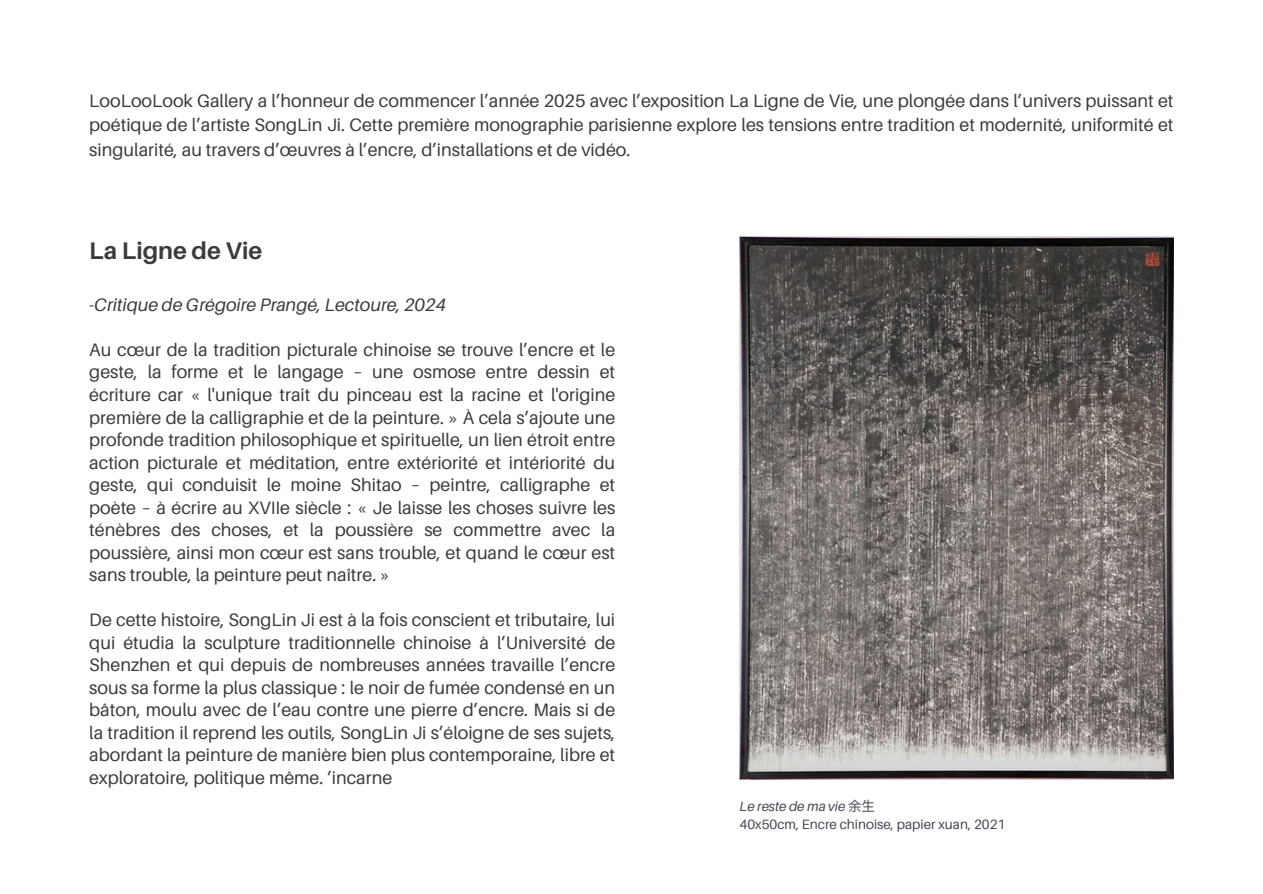
<style>
.page{position:relative;width:1263px;height:894px;background:#fff}
.page>*{position:absolute;margin:0;border:0;box-sizing:border-box;transform-origin:0 0}
.t1{font:700 24px "Aileron";color:#3a3b3a}
.t2{font:18px/22.5px "Aileron";color:#3a3b3a;text-align:justify}
.t3{font:italic 18px "Aileron";color:#3a3b3a}
.t4{font:13.5px "Aileron";color:#454654}
.t5{font:italic 13.5px "Aileron";color:#454654}
.s1{font-style:normal}
.s2{font-family:"Noto Sans CJ Ksc";font-style:normal}
</style>
<div class="page">
<img style="left:739px;top:236px;width:435px;height:543px">
<h2 class="t2" style="left:89px;top:88px;width:1086px;line-height:24.8px">LooLooLook Gallery a l’honneur de commencer l’année 2025 avec l’exposition La Ligne de Vie, une plongée dans l’univers puissant et poétique de l’artiste SongLin Ji. Cette première monographie parisienne explore les tensions entre tradition et modernité, uniformité et singularité, au travers d’œuvres à l’encre, d’installations et de vidéo.</h2>
<h2 class="t1" style="left:89px;top:236px;width:175px">La Ligne de Vie</h2>
<h1 class="t3" style="left:89px;top:293px;width:358px"><span class="s1">-</span>Critique de Grégoire Prangé, Lectoure, 2024</h1>
<p class="t2" style="left:89px;top:338px;width:527px">Au cœur de la tradition picturale chinoise se trouve l’encre et le geste, la forme et le langage – une osmose entre dessin et écriture car « l'unique trait du pinceau est la racine et l'origine première de la calligraphie et de la peinture. » À cela s’ajoute une profonde tradition philosophique et spirituelle, un lien étroit entre action picturale et méditation, entre extériorité et intériorité du geste, qui conduisit le moine Shitao – peintre, calligraphe et poète – à écrire au XVIIe siècle : « Je laisse les choses suivre les ténèbres des choses, et la poussière se commettre avec la poussière, ainsi mon cœur est sans trouble, et quand le cœur est sans trouble, la peinture peut naître. »</p>
<h2 class="t2" style="left:89px;top:608px;width:527px">De cette histoire, SongLin Ji est à la fois conscient et tributaire, lui qui étudia la sculpture traditionnelle chinoise à l’Université de Shenzhen et qui depuis de nombreuses années travaille l’encre sous sa forme la plus classique : le noir de fumée condensé en un bâton, moulu avec de l’eau contre une pierre d’encre. Mais si de la tradition il reprend les outils, SongLin Ji s’éloigne de ses sujets, abordant la peinture de manière bien plus contemporaine, libre et exploratoire, politique même. ’incarne</h2>
<p class="t5" style="left:739px;top:798px;width:135px">Le reste de ma vie <span class="s2">余生</span></p>
<p class="t4" style="left:739px;top:816px;width:267px">40x50cm, Encre chinoise, papier xuan, 2021</p>
</div>
